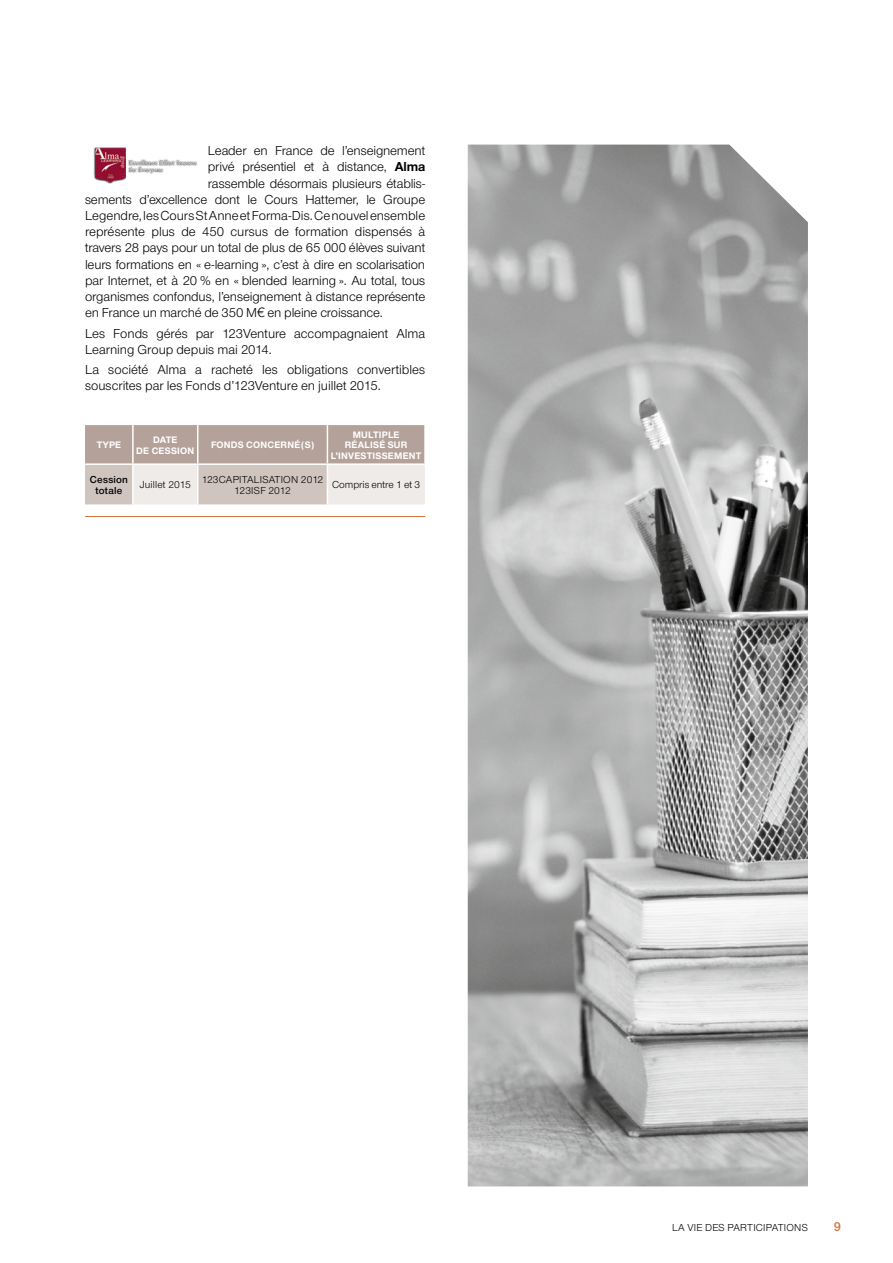
<style>
.page{position:relative;width:893px;height:1263px;background:#fff}
.page>*{position:absolute;margin:0;border:0;box-sizing:border-box;transform-origin:0 0}
.t1{font:13.5px/16.2px "Nimbus Sans Novus T";letter-spacing:-.005em;color:#000}
.t2{font:600 13.5px "Nimbus Sans Novus T";color:#d27641}
.t3{font:10.5px/10.5px "Nimbus Sans Novus T";letter-spacing:.01em;color:#000;text-align:center}
.t4{font:600 10.5px/10.5px "Nimbus Sans Novus T";letter-spacing:.015em;color:#000;text-align:center}
.t5{font:700 9.75px/10.2px "Nimbus Sans Novus T";letter-spacing:.03em;color:#fff}
.s1{font-weight:700}
.s2{font-family:"Helvetica Neue LT Std";font-weight:300}
</style>
<div class="page">
<img style="left:468px;top:145px;width:340px;height:1041px">
<img style="left:93px;top:147px;width:105px;height:37px">
<svg style="left:85px;top:425px;width:340px;height:79px;background:#c9bcb6"></svg>
<hr style="left:424px;top:425px;width:1px;height:38px;background:#fff">
<hr style="left:132px;top:425px;width:2px;height:38px;background:#fff">
<hr style="left:197px;top:425px;width:1px;height:38px;background:#fff">
<hr style="left:327px;top:425px;width:1px;height:38px;background:#fff">
<hr style="left:85px;top:463px;width:48px;height:2px;background:#fff">
<hr style="left:133px;top:463px;width:65px;height:2px;background:#fff">
<hr style="left:132px;top:465px;width:2px;height:39px;background:#fff">
<hr style="left:198px;top:463px;width:129px;height:2px;background:#fff">
<hr style="left:197px;top:465px;width:1px;height:39px;background:#fff">
<hr style="left:327px;top:463px;width:98px;height:2px;background:#fff">
<hr style="left:327px;top:465px;width:1px;height:39px;background:#fff">
<hr style="left:85px;top:516px;width:340px;height:1px;background:#d27641">
<p class="t1" style="left:208px;top:142px;width:219px">Leader en France de l’enseignement</p>
<p class="t1" style="left:208px;top:159px;width:219px">privé présentiel et à distance, <span class="s1">ALMA</span></p>
<p class="t1" style="left:208px;top:175px;width:219px">rassemble désormais plusieurs établis-</p>
<p class="t1" style="left:85px;top:191px;width:342px">sements d’excellence dont le Cours Hattemer, le Groupe</p>
<p class="t1" style="left:85px;top:207px;width:342px">Legendre, les Cours St Anne et Forma-Dis. Ce nouvel ensemble</p>
<p class="t1" style="left:85px;top:223px;width:342px">représente plus de 450 cursus de formation dispensés à</p>
<p class="t1" style="left:85px;top:240px;width:342px">travers 28 pays pour un total de plus de 65 000 élèves suivant</p>
<p class="t1" style="left:85px;top:256px;width:342px">leurs formations en « e-learning », c’est à dire en scolarisation</p>
<p class="t1" style="left:85px;top:272px;width:342px">par Internet, et à 20 % en « blended learning ». Au total, tous</p>
<p class="t1" style="left:85px;top:288px;width:342px">organismes confondus, l’enseignement à distance représente</p>
<p class="t1" style="left:85px;top:304px;width:299px">en France un marché de 350 M<span class="s2">€</span> en pleine croissance.</p>
<p class="t1" style="left:85px;top:325px;width:342px">Les Fonds gérés par 123Venture accompagnaient Alma<br>Learning Group depuis mai 2014.</p>
<p class="t1" style="left:85px;top:361px;width:342px">La société Alma a racheté les obligations convertibles souscrites par les Fonds d’123Venture en juillet 2015.</p>
<p class="t5" style="left:97px;top:440px;width:20px">TYPE</p>
<p class="t5" style="left:136px;top:435px;width:31px;text-indent:17px">DATE<br>DE CESSION</p>
<p class="t5" style="left:211px;top:440px;width:14px">FONDS</p>
<p class="t5" style="left:246px;top:440px;width:8px">CONCERN</p>
<p class="t5" style="left:294px;top:440px;width:21px">É(S)</p>
<p class="t5" style="left:345px;top:430px;width:61px;text-align:center">MULTIPLE<br>RÉALISÉ SUR</p>
<p class="t5" style="left:331px;top:450px;width:15px">L’INVESTISSEMENT</p>
<p class="t4" style="left:90px;top:474px;width:40px">Cession totale</p>
<p class="t3" style="left:140px;top:479px;width:53px">Juillet 2015</p>
<p class="t3" style="left:202px;top:474px;width:123px">123CAPITALISATION 2012<br>123ISF 2012</p>
<p class="t3" style="left:332px;top:479px;width:89px">Compris entre 1 et 3</p>
<p class="t3" style="left:672px;top:1222px;width:41px">lavie des</p>
<p class="t3" style="left:727px;top:1222px;width:7px">participations</p>
<p class="t2" style="left:834px;top:1219px;width:9px">9</p>
</div>
